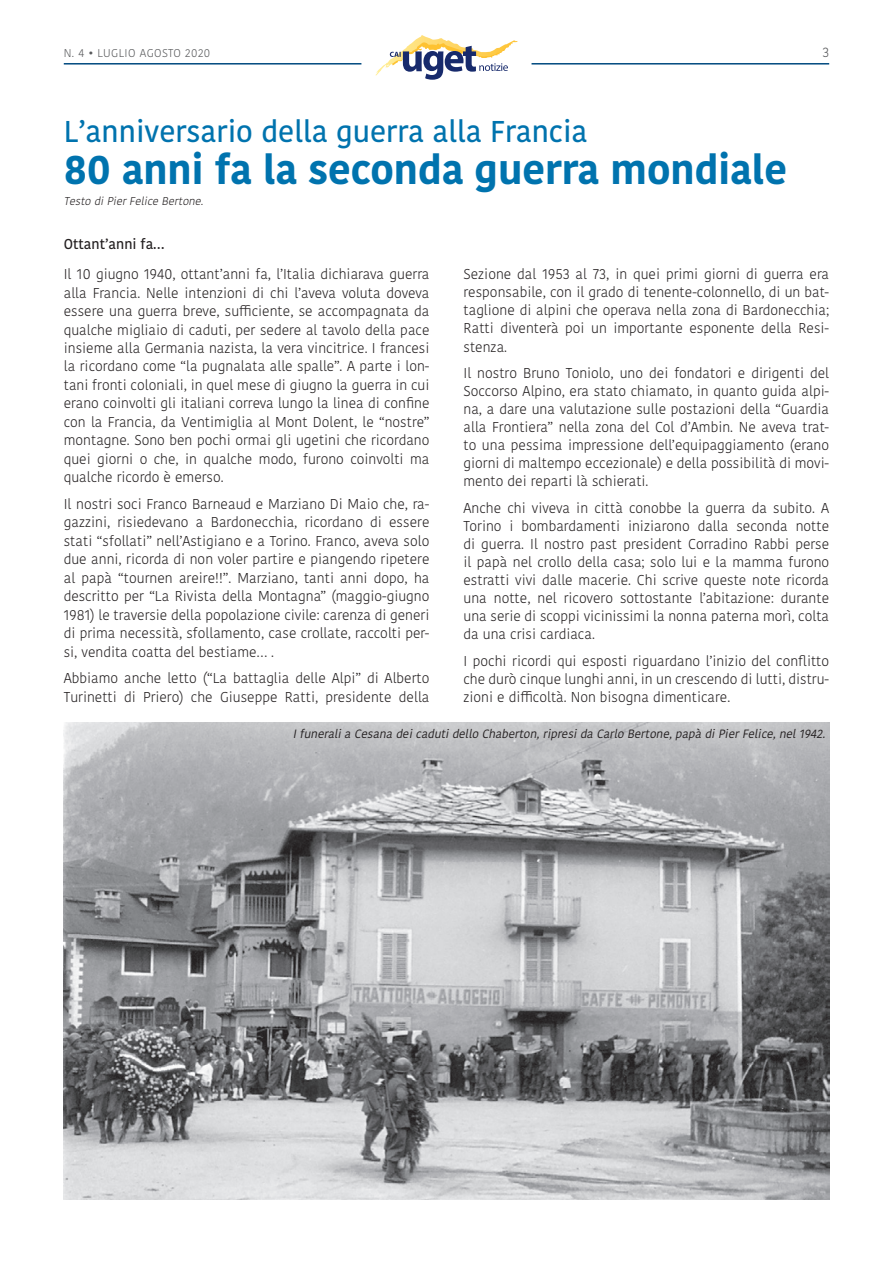
<style>
.page{position:relative;width:893px;height:1263px;background:#fff}
.page>*{position:absolute;margin:0;border:0;box-sizing:border-box;transform-origin:0 0}
.t1{font:700 40.5px "Kohinoor Bangla";color:#0073ae}
.t2{font:500 30px "Kohinoor Bangla";color:#0073ae}
.t3{font:300 14.25px/18.5px "Kohinoor Bangla";color:#231f20;text-align:justify}
.t4{font:500 14.25px "Kohinoor Bangla";color:#231f20}
.t5{font:300 13.5px "Kohinoor Bangla";color:#57585a}
.t6{font:italic 12px "Kohinoor Bangla";color:#231f20}
.t7{font:italic 300 11.25px "Kohinoor Bangla";color:#231f20}
.t8{font:300 11.25px "Kohinoor Bangla";letter-spacing:.04em;color:#57585a}
</style>
<div class="page">
<svg style="left:375px;top:35px;width:143px;height:45px"></svg>
<hr style="left:64px;top:63px;width:297px;height:2px;background:#004a7f">
<hr style="left:531px;top:63px;width:298px;height:2px;background:#004a7f">
<img style="left:64px;top:723px;width:765px;height:476px">
<p class="t8" style="left:64px;top:45px;width:148px">N. 4 • LUGLIO AGOSTO 2020</p>
<p class="t5" style="left:822px;top:43px;width:8px">3</p>
<h2 class="t2" style="left:64px;top:108px;width:525px">L’anniversario della guerra alla Francia</h2>
<h1 class="t1" style="left:64px;top:134px;width:725px">80 anni fa la seconda guerra mondiale</h1>
<p class="t7" style="left:64px;top:193px;width:144px">Testo diPierFelice Bertone.</p>
<p class="t4" style="left:64px;top:232px;width:102px">Ottant’anni fa…</p>
<p class="t3" style="left:64px;top:265px;width:367px">Il 10 giugno 1940, ottant’anni fa, l’Italia dichiarava guerra alla Francia. Nelle intenzioni di chi l’aveva voluta doveva essere una guerra breve, sufficiente, se accompagnata da qualche migliaio di caduti, per sedere al tavolo della pace insieme alla Germania nazista, la vera vincitrice. I francesi la ricordano come “la pugnalata alle spalle”. A parte i lon&shy;tani fronti coloniali, in quel mese di giugno la guerra in cui erano coinvolti gli italiani correva lungo la linea di confine con la Francia, da Ventimiglia al Mont Dolent, le “nostre” montagne. Sono ben pochi ormai gli ugetini che ricordano quei giorni o che, in qualche modo, furono coinvolti ma qualche ricordo è emerso.</p>
<p class="t3" style="left:64px;top:495px;width:367px">Il nostri soci Franco Barneaud e Marziano Di Maio che, ra&shy;gazzini, risiedevano a Bardonecchia, ricordano di essere stati “sfollati” nell’Astigiano e a Torino. Franco, aveva solo due anni, ricorda di non voler partire e piangendo ripetere al papà “tournen areire!!”. Marziano, tanti anni dopo, ha descritto per “La Rivista della Montagna” (maggio-giugno 1981) le traversie della popolazione civile: carenza di generi di prima necessità, sfollamento, case crollate, raccolti per&shy;si, vendita coatta del bestiame… .</p>
<p class="t3" style="left:64px;top:669px;width:367px">Abbiamo anche letto (“La battaglia delle Alpi” di Alberto<br>Turinetti di Priero) che Giuseppe Ratti, presidente della</p>
<p class="t3" style="left:463px;top:265px;width:367px;line-height:18px">Sezione dal 1953 al 73, in quei primi giorni di guerra era responsabile, con il grado di tenente-colonnello, di un bat&shy;taglione di alpini che operava nella zona di Bardonecchia; Ratti diventerà poi un importante esponente della Resi&shy;stenza.</p>
<p class="t3" style="left:463px;top:364px;width:367px;line-height:18px">Il nostro Bruno Toniolo, uno dei fondatori e dirigenti del Soccorso Alpino, era stato chiamato, in quanto guida alpi&shy;na, a dare una valutazione sulle postazioni della “Guardia alla Frontiera” nella zona del Col d’Ambin. Ne aveva trat&shy;to una pessima impressione dell’equipaggiamento (erano giorni di maltempo eccezionale) e della possibilità di movi&shy;mento dei reparti là schierati.</p>
<p class="t3" style="left:463px;top:499px;width:367px;line-height:18px">Anche chi viveva in città conobbe la guerra da subito. A Torino i bombardamenti iniziarono dalla seconda notte di guerra. Il nostro past president Corradino Rabbi perse il papà nel crollo della casa; solo lui e la mamma furono estratti vivi dalle macerie. Chi scrive queste note ricorda una notte, nel ricovero sottostante l’abitazione: durante una serie di scoppi vicinissimi la nonna paterna morì, colta da una crisi cardiaca.</p>
<p class="t3" style="left:463px;top:651px;width:367px;line-height:18px">I pochi ricordi qui esposti riguardano l’inizio del conflitto che durò cinque lunghi anni, in un crescendo di lutti, distru&shy;zioni e difficoltà. Non bisogna dimenticare.</p>
<p class="t6" style="left:293px;top:725px;width:537px">Ifuneralia Cesana deicadutidello Chaberton,ripresida Carlo Bertone,papà diPierFelice,nel1942.</p>
</div>
